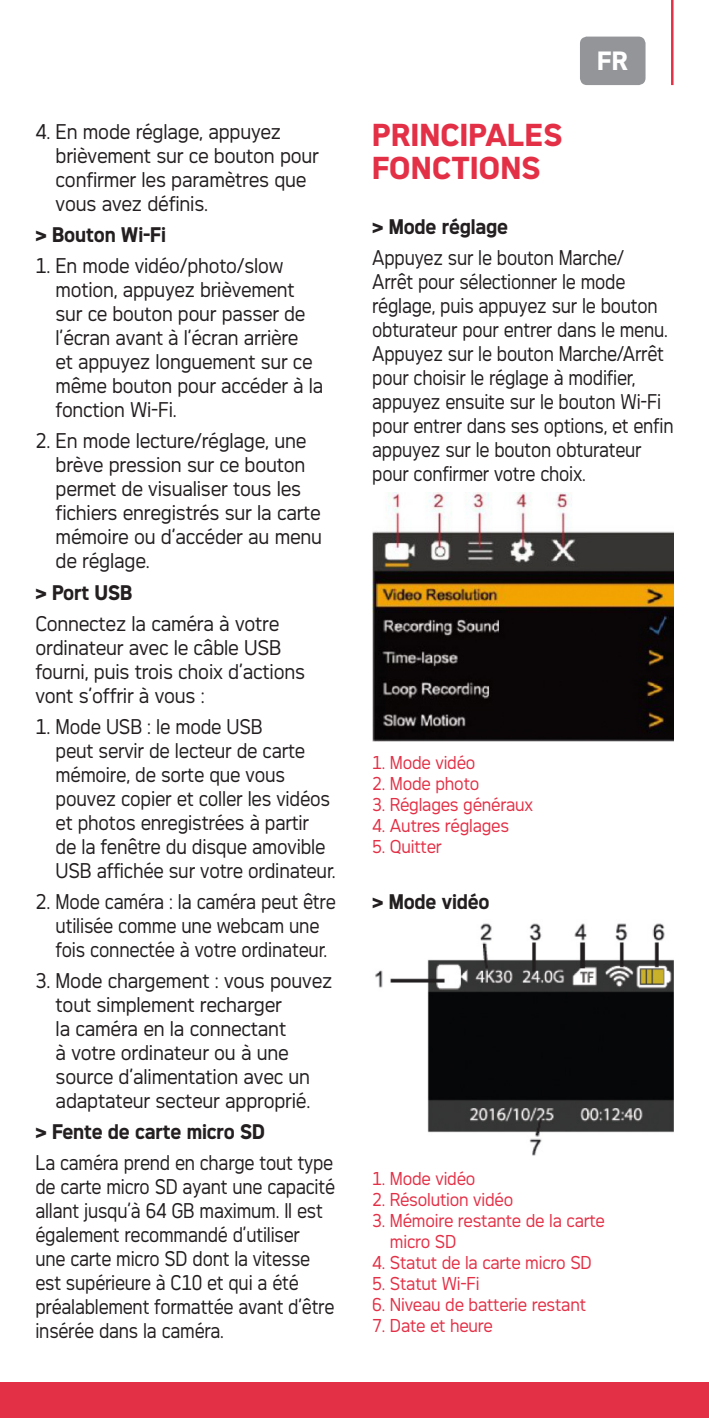
<style>
.page{position:relative;width:709px;height:1418px;background:#fff}
.page>*{position:absolute;margin:0;border:0;box-sizing:border-box;transform-origin:0 0}
.t1{font:700 30px/32.5px "Agfa Photo Thalis";letter-spacing:.01em;color:#e33046}
.t2{font:700 25px "Agfa Photo Thalis";color:#fff}
.t3{font:20px/24px "Agfa Photo Thalis";letter-spacing:-.01em;color:#231f20;scale:.95 1}
.t4{font:20px/24px "Agfa Photo Thalis";letter-spacing:-.01em;color:#231f20;scale:.89 1}
.t5{font:700 20px "Agfa Photo Thalis";letter-spacing:-.01em;color:#231f20;scale:.95 1}
.t6{font:17.5px/21px "Agfa Photo Thalis";letter-spacing:-.01em;color:#e33046;scale:.95 1}
</style>
<div class="page">
<img style="left:372px;top:492px;width:301px;height:249px">
<img style="left:375px;top:923px;width:298px;height:233px">
<div style="left:0;top:1382px;width:709px;height:35px;background:#e33046"></div>
<div style="left:580px;top:37px;width:65px;height:48px;background:#939598;border-radius:7px"></div>
<hr style="left:671px;top:0;width:2px;height:85px;background:#e33046">
<p class="t3" style="left:56px;top:119px;width:279px;text-indent:-20px">4. En mode réglage, appuyez brièvement sur ce bouton pour confirmer les paramètres que vous avez définis.</p>
<p class="t5" style="left:35px;top:223px;width:139px">&gt; Bouton Wi-Fi</p>
<p class="t3" style="left:56px;top:253px;width:283px;text-indent:-20px">1. En mode vidéo/photo/slow motion, appuyez brièvement sur ce bouton pour passer de l’écran avant à l’écran arrière<br>et appuyez longuement sur ce même bouton pour accéder à la fonction Wi-Fi.</p>
<p class="t3" style="left:56px;top:429px;width:282px;text-indent:-20px">2. En mode lecture/réglage, une brève pression sur ce bouton permet de visualiser tous les fichiers enregistrés sur la carte mémoire ou d’accéder au menu de réglage.</p>
<p class="t5" style="left:35px;top:580px;width:104px">&gt; Port USB</p>
<p class="t3" style="left:35px;top:611px;width:285px">Connectez la caméra à votre ordinateur avec le câble USB fourni, puis trois choix d’actions vont s’offrir à vous :</p>
<p class="t3" style="left:56px;top:714px;width:296px;text-indent:-20px">1. Mode USB : le mode USB<br>peut servir de lecteur de carte mémoire, de sorte que vous pouvez copier et coller les vidéos et photos enregistrées à partir<br>de la fenêtre du disque amovible<br>USB affichée sur votre ordinateur.</p>
<p class="t3" style="left:35px;top:889px;width:318px;text-align:center">2. Mode caméra : la caméra peut être utilisée comme une webcam une<br>fois connectée à votre ordinateur.</p>
<p class="t3" style="left:56px;top:968px;width:293px;text-indent:-20px">3. Mode chargement : vous pouvez tout simplement recharger<br>la caméra en la connectant<br>à votre ordinateur ou à une source d’alimentation avec un adaptateur secteur approprié.</p>
<p class="t5" style="left:35px;top:1119px;width:229px">&gt; Fente de carte micro SD</p>
<p class="t4" style="left:35px;top:1150px;width:338px">La caméra prend en charge tout type de carte micro SD ayant une capacité allant jusqu’à 64 GB maximum. Il est également recommandé d’utiliser<br>une carte micro SD dont la vitesse est supérieure à C10 et qui a été préalablement formattée avant d’être insérée dans la caméra.</p>
<p class="t2" style="left:597px;top:46px;width:30px">FR</p>
<h1 class="t1" style="left:372px;top:118px;width:192px">Principales fonctions</h1>
<p class="t5" style="left:372px;top:214px;width:144px">&gt; Mode réglage</p>
<p class="t4" style="left:372px;top:245px;width:340px">Appuyez sur le bouton Marche/<br>Arrêt pour sélectionner le mode réglage, puis appuyez sur le bouton obturateur pour entrer dans le menu.<br>Appuyez sur le bouton Marche/Arrêt pour choisir le réglage à modifier, appuyez ensuite sur le bouton Wi-Fi pour entrer dans ses options, et enfin appuyez sur le bouton obturateur pour confirmer votre choix.</p>
<p class="t6" style="left:372px;top:752px;width:110px">1. Mode vidéo</p>
<p class="t6" style="left:372px;top:773px;width:114px">2. Mode photo</p>
<p class="t6" style="left:372px;top:794px;width:171px">3. Réglages généraux</p>
<p class="t6" style="left:372px;top:815px;width:146px">4. Autres réglages</p>
<p class="t6" style="left:372px;top:836px;width:75px">5. Quitter</p>
<p class="t5" style="left:372px;top:889px;width:125px">&gt; Mode vidéo</p>
<p class="t6" style="left:372px;top:1167px;width:110px">1. Mode vidéo</p>
<p class="t6" style="left:372px;top:1188px;width:150px">2. Résolution vidéo</p>
<p class="t6" style="left:390px;top:1209px;width:228px;text-indent:-18px">3. Mémoire restante de la carte micro SD</p>
<p class="t6" style="left:372px;top:1251px;width:233px">4. Statut de la carte micro SD</p>
<p class="t6" style="left:372px;top:1272px;width:115px">5. Statut Wi-Fi</p>
<p class="t6" style="left:372px;top:1293px;width:226px">6. Niveau de batterie restant</p>
<p class="t6" style="left:372px;top:1314px;width:128px">7. Date et heure</p>
</div>
